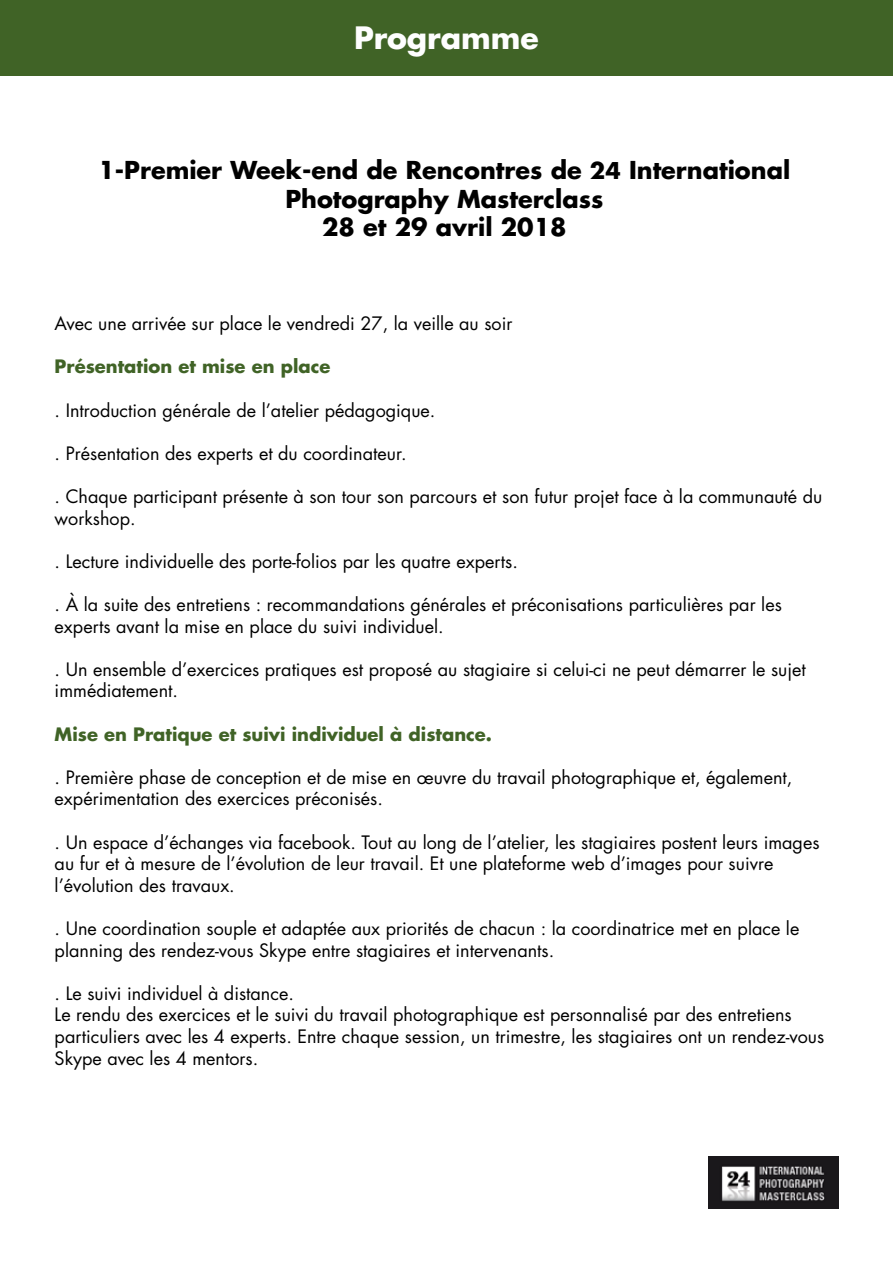
<style>
.page{position:relative;width:893px;height:1263px;background:#fff}
.page>*{position:absolute;margin:0;border:0;box-sizing:border-box;transform-origin:0 0}
.t1{font:700 30px "Futura";color:#fefefe}
.t2{font:700 24px/28.8px "Futura";color:#000;text-align:center}
.t3{font:18px/21.6px "Futura";color:#000}
.t4{font:700 18px "Futura";color:#406326}
.s1{font-size:22.5px}
</style>
<div class="page">
<div style="left:0;top:0;width:893px;height:75px;background:#406326"></div>
<img style="left:708px;top:1156px;width:131px;height:53px">
<h1 class="t1" style="left:354px;top:17px;width:186px">Programme</h1>
<h2 class="t2" style="left:98px;top:155px;width:693px">1-Premier Week-end de Rencontres de <span class="s1">24</span> International<br>Photography Masterclass<br>28 et 29 avril 2018</h2>
<p class="t3" style="left:55px;top:312px;width:459px">Avec une arrivée sur place le vendredi 27, la veille au soir</p>
<p class="t4" style="left:55px;top:354px;width:277px">Présentation et mise en place</p>
<p class="t3" style="left:55px;top:399px;width:382px">. Introduction générale de l’atelier pédagogique.</p>
<p class="t3" style="left:55px;top:442px;width:353px">. Présentation des experts et du coordinateur.</p>
<p class="t3" style="left:55px;top:485px;width:769px">. Chaque participant présente à son tour son parcours et son futur projet face à la communauté du workshop.</p>
<p class="t3" style="left:55px;top:550px;width:465px">. Lecture individuelle des porte-folios par les quatre experts.</p>
<p class="t3" style="left:55px;top:593px;width:729px">. à la suite des entretiens : recommandations générales et préconisations particulières par les experts avant la mise en place du suivi individuel.</p>
<p class="t3" style="left:55px;top:658px;width:753px">. Un ensemble d’exercices pratiques est proposé au stagiaire si celui-ci ne peut démarrer le sujet immédiatement.</p>
<p class="t4" style="left:55px;top:721px;width:439px">Mise en Pratique et suivi individuel à distance.</p>
<p class="t3" style="left:55px;top:766px;width:739px">. Première phase de conception et de mise en œuvre du travail photographique et, également, expérimentation des exercices préconisés.</p>
<p class="t3" style="left:55px;top:831px;width:766px">. Un espace d’échanges via facebook. Tout au long de l’atelier, les stagiaires postent leurs images au fur et à mesure de l’évolution de leur travail. Et une plateforme web d’images pour suivre l’évolution des travaux.</p>
<p class="t3" style="left:55px;top:917px;width:746px">. Une coordination souple et adaptée aux priorités de chacun : la coordinatrice met en place le planning des rendez-vous Skype entre stagiaires et intervenants.</p>
<p class="t3" style="left:55px;top:982px;width:771px">. Le suivi individuel à distance.<br>Le rendu des exercices et le suivi du travail photographique est personnalisé par des entretiens particuliers avec les 4 experts. Entre chaque session, un trimestre, les stagiaires ont un rendez-vous Skype avec les 4 mentors.</p>
</div>
